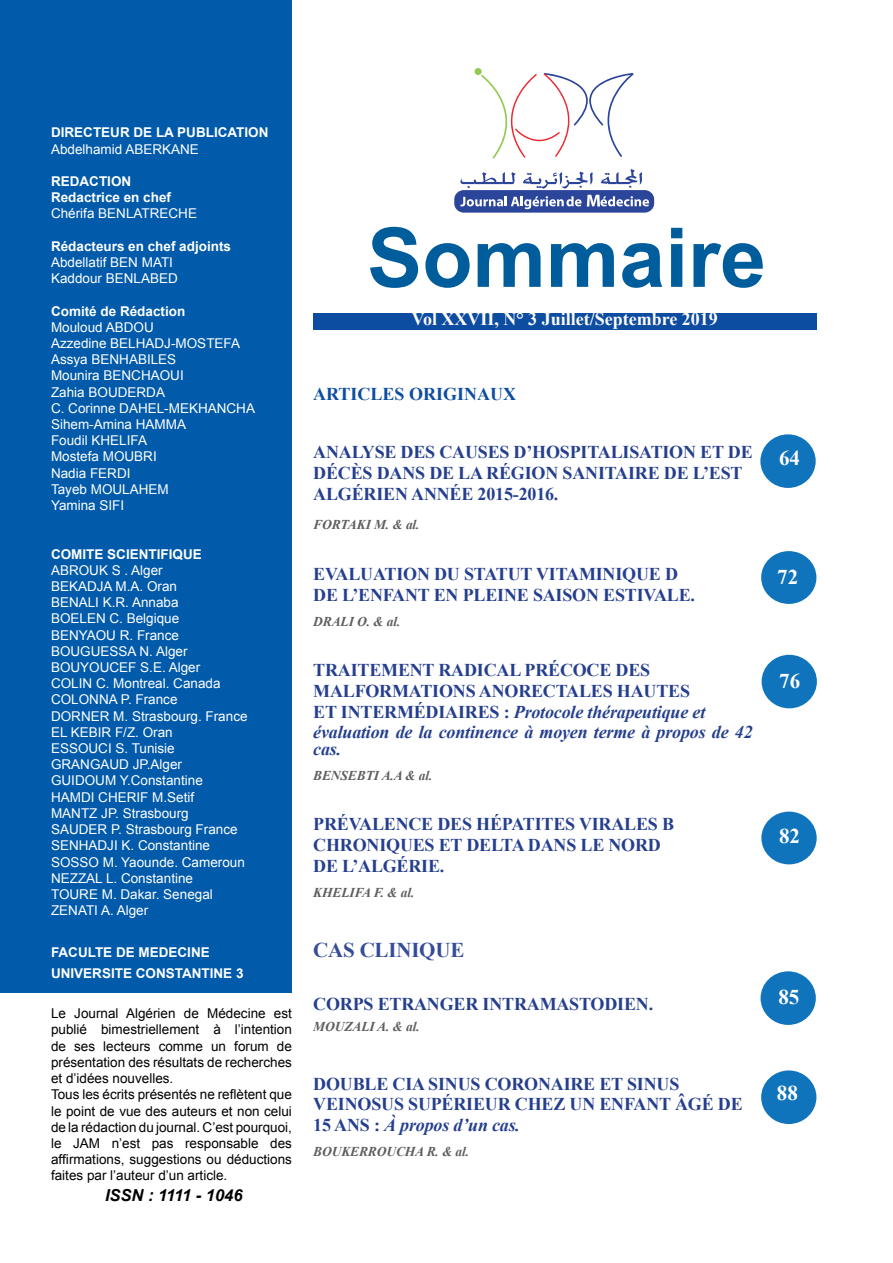
<style>
.page{position:relative;width:893px;height:1263px;background:#fff}
.page>*{position:absolute;margin:0;border:0;box-sizing:border-box;transform-origin:0 0}
.t1{font:700 82.5px "Arial";color:#005d9c}
.t2{font:700 21px "Times New Roman";color:#fff}
.t3{font:700 21px "Times New Roman";letter-spacing:-.01em;color:#354d96}
.t4{font:700 18px "Times New Roman";letter-spacing:-.01em;color:#253f8e}
.t5{font:italic 700 18px/20.7px "Times New Roman";letter-spacing:-.01em;color:#253f8e}
.t6{font:700 18px "Times New Roman";color:#fffcf8}
.t7{font:700 18px "Times New Roman";color:#0d4da1}
.t8{font:italic 700 16.5px "Arial";color:#000}
.t9{font:13.5px/16.2px "Arial";color:#fff}
.t10{font:13.5px/16.2px "Arial";color:#000}
.t11{font:700 13.5px/16.2px "Arial";color:#fff}
.t12{font:italic 700 13.5px "Times New Roman";letter-spacing:-.01em;color:#5e5d60}
.s1{font-style:normal}
</style>
<div class="page">
<div style="left:475px;top:68px;width:7px;height:7px;background:#94ca51;border-radius:50%"></div>
<svg style="left:481px;top:73px;width:153px;height:86px"></svg>
<div style="left:454px;top:190px;width:200px;height:23px;background:#2b459b;border-radius:9px"></div>
<svg style="left:460px;top:196px;width:121px;height:13px"></svg>
<svg style="left:460px;top:172px;width:56px;height:16px"></svg>
<svg style="left:523px;top:171px;width:70px;height:18px"></svg>
<svg style="left:601px;top:169px;width:41px;height:19px"></svg>
<svg style="left:587px;top:195px;width:62px;height:12px"></svg>
<div style="left:313px;top:313px;width:503px;height:17px;background:#0d4da1"></div>
<div style="left:0;top:0;width:292px;height:992px;background:#015aaa"></div>
<div style="left:760px;top:434px;width:56px;height:54px;background:#1074bc;border-radius:50%"></div>
<div style="left:761px;top:551px;width:55px;height:53px;background:#1074bc;border-radius:50%"></div>
<div style="left:762px;top:655px;width:55px;height:53px;background:#1074bc;border-radius:50%"></div>
<div style="left:761px;top:811px;width:56px;height:53px;background:#1074bc;border-radius:50%"></div>
<div style="left:760px;top:971px;width:56px;height:54px;background:#1074bc;border-radius:50%"></div>
<div style="left:761px;top:1070px;width:55px;height:54px;background:#1074bc;border-radius:50%"></div>
<p class="t11" style="left:51px;top:125px;width:219px">DIRECTEUR DE LA PUBLICATION</p>
<p class="t9" style="left:51px;top:141px;width:149px">Abdelhamid ABERKANE</p>
<p class="t11" style="left:51px;top:174px;width:122px">REDACTION<br>Redactrice en chef</p>
<p class="t9" style="left:51px;top:206px;width:148px">Chérifa BENLATRECHE</p>
<p class="t11" style="left:51px;top:238px;width:182px">Rédacteurs en chef adjoints</p>
<p class="t9" style="left:51px;top:254px;width:128px">Abdellatif BEN MATI<br>Kaddour BENLABED</p>
<p class="t11" style="left:51px;top:303px;width:136px">Comité de Rédaction</p>
<p class="t9" style="left:51px;top:319px;width:206px">Mouloud ABDOU<br>Azzedine BELHADJ-MOSTEFA<br>Assya BENHABILES<br>Mounira BENCHAOUI<br>Zahia BOUDERDA<br>C. Corinne DAHEL-MEKHANCHA<br>Sihem-Amina HAMMA<br>Foudil KHELIFA<br>Mostefa MOUBRI<br>Nadia FERDI<br>Tayeb MOULAHEM<br>Yamina SIFI</p>
<p class="t11" style="left:51px;top:546px;width:152px">COMITE SCIENTIFIQUE</p>
<p class="t9" style="left:51px;top:562px;width:20px">Abrouk</p>
<p class="t9" style="left:51px;top:562px;width:128px;text-indent:61px">S . Alger<br>BEKADJA M.A. Oran<br>Benali</p>
<p class="t9" style="left:51px;top:594px;width:198px;text-indent:52px">K.R. Annaba<br>BOELEN C. Belgique<br>BENYAOU R. France<br>BOUGUESSA N. Alger<br>BOUYOUCEF S.E. Alger<br>COLIN C. Montreal. Canada<br>COLONNA P. France<br>DORNER M. Strasbourg. France<br>EL KEBIR F/Z. Oran<br>ESSOUCI S. Tunisie<br>Grangaud</p>
<p class="t9" style="left:133px;top:756px;width:51px">JP.Alger</p>
<p class="t9" style="left:51px;top:773px;width:21px">Guidoum</p>
<p class="t9" style="left:120px;top:773px;width:85px">Y.Constantine</p>
<p class="t9" style="left:51px;top:789px;width:19px">Hamdi</p>
<p class="t9" style="left:98px;top:789px;width:19px">Cherif</p>
<p class="t9" style="left:152px;top:789px;width:44px">M.Setif</p>
<p class="t9" style="left:51px;top:805px;width:21px">Mantz</p>
<p class="t9" style="left:51px;top:805px;width:195px;text-indent:50px">JP. Strasbourg<br>SAUDER P. Strasbourg France<br>SENHADJI K. Constantine<br>SOSSO M. Yaounde. Cameroun<br>NEZZAL L. Constantine<br>TOURE M. Dakar. Senegal<br>ZENATI A. Alger</p>
<p class="t11" style="left:51px;top:942px;width:194px;line-height:21px">FACULTE DE MEDECINE<br>UNIVERSITE CONSTANTINE 3</p>
<p class="t10" style="left:51px;top:1005px;width:242px">Le Journal Algérien de Médecine est publié bimestriellement à l’intention de ses lecteurs comme un forum de présentation des résultats de recherches et d’idées nouvelles.<br>Tous les écrits présentés ne reflètent que le point de vue des auteurs et non celui de la rédaction du journal. C’est pourquoi, le JAM n’est pas responsable des affirmations, suggestions ou déductions faites par l’auteur d’un article.</p>
<p class="t8" style="left:105px;top:1185px;width:139px">ISSN : 1111 - 1046</p>
<h1 class="t1" style="left:367px;top:204px;width:400px">Sommaire</h1>
<h3 class="t6" style="left:412px;top:307px;width:308px">VOL XXVII, N° 3 JUILLET/SEPTEMBRE 2019</h3>
<h3 class="t7" style="left:313px;top:381px;width:204px">ARTICLES ORIGINAUX</h3>
<h3 class="t4" style="left:313px;top:440px;width:27px">ANAL</h3>
<h3 class="t4" style="left:362px;top:440px;width:90px">YSE DES CAUSES</h3>
<h3 class="t4" style="left:514px;top:440px;width:79px">D’HOSPITALISATION</h3>
<h3 class="t4" style="left:700px;top:440px;width:50px">ET DE</h3>
<h3 class="t4" style="left:313px;top:460px;width:89px">DÉCÈS DANS</h3>
<h3 class="t4" style="left:429px;top:460px;width:95px">DE LA RÉGION</h3>
<h3 class="t4" style="left:562px;top:460px;width:12px">SANITAIRE</h3>
<h3 class="t4" style="left:664px;top:460px;width:68px">DE L’EST</h3>
<h3 class="t4" style="left:313px;top:481px;width:14px">ALG</h3>
<h3 class="t4" style="left:352px;top:481px;width:24px">ÉRIEN</h3>
<h3 class="t4" style="left:411px;top:481px;width:149px">ANNÉE 2015-2016.</h3>
<p class="t12" style="left:313px;top:515px;width:108px">FORTAKI M. &amp; al.</p>
<h3 class="t4" style="left:313px;top:561px;width:25px">EVALUATION</h3>
<h3 class="t4" style="left:434px;top:561px;width:43px">DU STATUT</h3>
<h3 class="t4" style="left:536px;top:561px;width:12px">VITA</h3>
<h3 class="t4" style="left:579px;top:561px;width:100px">MINIQUE D</h3>
<h3 class="t4" style="left:313px;top:582px;width:93px">DE L’ENFANT</h3>
<h3 class="t4" style="left:434px;top:582px;width:52px">EN PLEINE</h3>
<h3 class="t4" style="left:533px;top:582px;width:12px">SAISON</h3>
<h3 class="t4" style="left:603px;top:582px;width:12px">ESTIVALE</h3>
<h3 class="t4" style="left:691px;top:582px;width:6px">.</h3>
<p class="t12" style="left:313px;top:612px;width:89px">DRALI O. &amp; al.</p>
<h3 class="t4" style="left:313px;top:658px;width:24px">TRAITE</h3>
<h3 class="t4" style="left:381px;top:658px;width:30px">MENT</h3>
<h3 class="t4" style="left:438px;top:658px;width:51px">RADICAL</h3>
<h3 class="t4" style="left:524px;top:658px;width:49px">PRÉCOCE</h3>
<h3 class="t4" style="left:616px;top:658px;width:25px">DES</h3>
<h3 class="t4" style="left:313px;top:678px;width:108px">MAL FORMATIONS</h3>
<h3 class="t4" style="left:479px;top:678px;width:14px">ANORECTALES</h3>
<h3 class="t4" style="left:617px;top:678px;width:27px">HAUTES</h3>
<h3 class="t4" style="left:313px;top:699px;width:40px">ET INTER</h3>
<h3 class="t4" style="left:397px;top:699px;width:53px">MÉDIAIRES</h3>
<h3 class="t5" style="left:313px;top:701px;width:441px;text-indent:190px"><span class="s1">:</span> protocole thérapeutique et évaluation de la continence à moyen terme à propos de 42</h3>
<h3 class="t5" style="left:313px;top:738px;width:29px">cas.</h3>
<p class="t12" style="left:313px;top:766px;width:121px">BENSEBTI A.A &amp; al.</p>
<h3 class="t4" style="left:313px;top:812px;width:49px">PRÉVALENCE</h3>
<h3 class="t4" style="left:437px;top:812px;width:86px">DES HÉPATITES</h3>
<h3 class="t4" style="left:579px;top:812px;width:13px">VIRALES</h3>
<h3 class="t4" style="left:662px;top:812px;width:14px">B</h3>
<h3 class="t4" style="left:313px;top:833px;width:40px">CHRONI</h3>
<h3 class="t4" style="left:386px;top:833px;width:26px">QUES</h3>
<h3 class="t4" style="left:439px;top:833px;width:41px">ET DELTA</h3>
<h3 class="t4" style="left:528px;top:833px;width:26px">DANS</h3>
<h3 class="t4" style="left:580px;top:833px;width:43px">LE NOR</h3>
<h3 class="t4" style="left:648px;top:833px;width:14px">D</h3>
<h3 class="t4" style="left:313px;top:853px;width:133px">DE L’ALGÉRIE.</h3>
<p class="t12" style="left:313px;top:883px;width:103px">KHELIFA F. &amp; al.</p>
<h2 class="t3" style="left:313px;top:936px;width:153px">CAS CLINIQUE</h2>
<h3 class="t4" style="left:313px;top:991px;width:341px">CORPS ETRANGER INTRAMASTODIEN.</h3>
<p class="t12" style="left:313px;top:1017px;width:108px">MOUZALI A. &amp; al.</p>
<h3 class="t4" style="left:313px;top:1071px;width:14px">DOUBLE</h3>
<h3 class="t4" style="left:392px;top:1071px;width:47px">CIA SINUS</h3>
<h3 class="t4" style="left:485px;top:1071px;width:14px">CORONAIRE</h3>
<h3 class="t4" style="left:599px;top:1071px;width:39px">ET SINUS</h3>
<h3 class="t4" style="left:313px;top:1092px;width:13px">VEINOSUS</h3>
<h3 class="t4" style="left:408px;top:1092px;width:58px">SUPÉRIEUR</h3>
<h3 class="t4" style="left:515px;top:1092px;width:132px">CHEZ UN ENFANT</h3>
<h3 class="t4" style="left:675px;top:1092px;width:65px">ÂGÉ DE</h3>
<h3 class="t4" style="left:313px;top:1113px;width:34px">15 ANS</h3>
<h3 class="t5" style="left:374px;top:1114px;width:148px"><span class="s1">:</span> À propos d’un cas.</h3>
<p class="t12" style="left:313px;top:1142px;width:157px">BOUKERROUCHA R. &amp; al.</p>
<h2 class="t2" style="left:779px;top:443px;width:22px">64</h2>
<h2 class="t2" style="left:777px;top:562px;width:22px">72</h2>
<h2 class="t2" style="left:779px;top:666px;width:22px">76</h2>
<h2 class="t2" style="left:779px;top:821px;width:22px">82</h2>
<h2 class="t2" style="left:778px;top:982px;width:22px">85</h2>
<h2 class="t2" style="left:777px;top:1079px;width:22px">88</h2>
</div>
